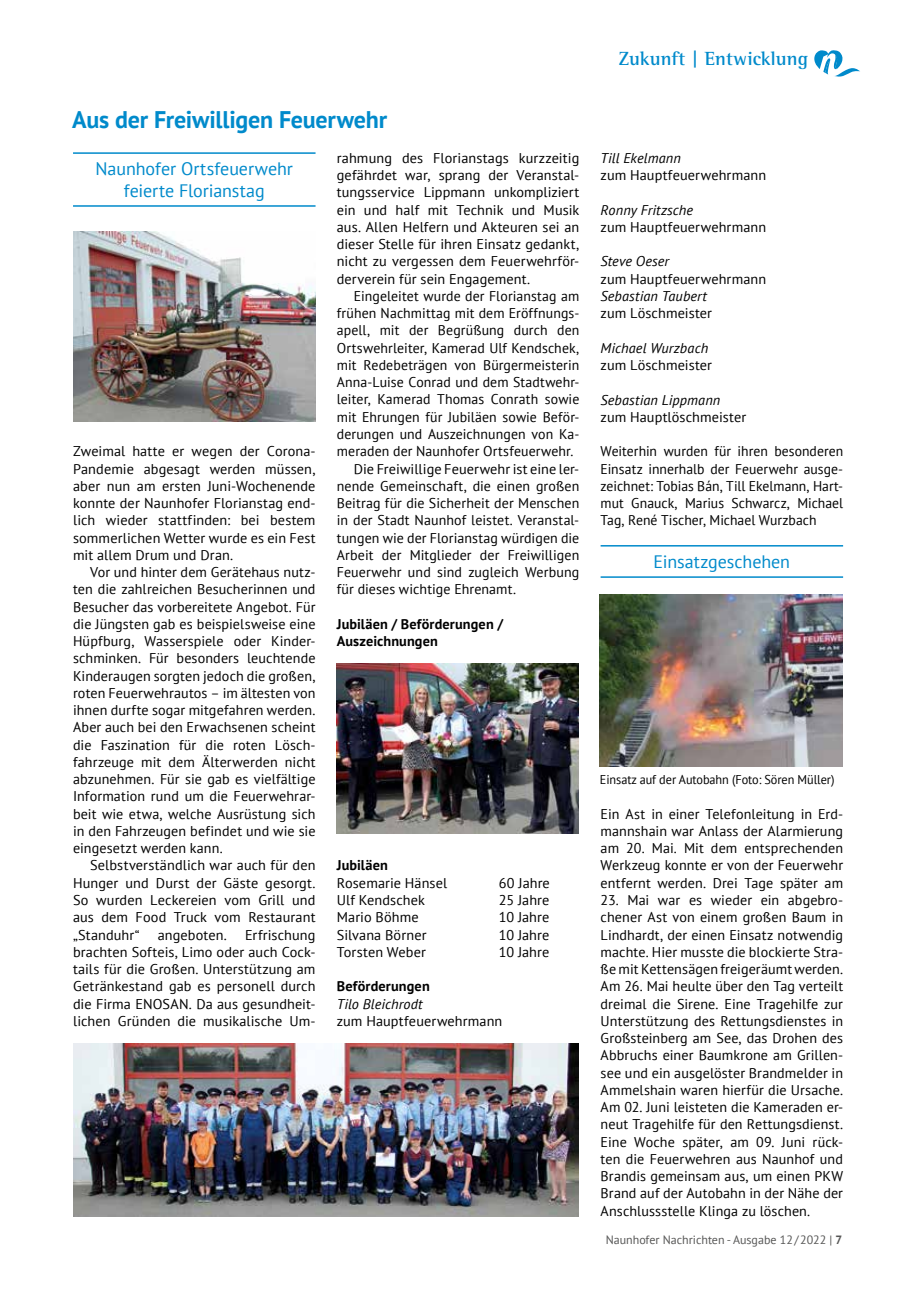
<style>
.page{position:relative;width:919px;height:1289px;background:#fff}
.page>*{position:absolute;margin:0;border:0;box-sizing:border-box;transform-origin:0 0}
.t1{font:700 24px "PT Sans";letter-spacing:-.01em;color:#008acb}
.t2{font:700 19.5px "Rotis Semi Serif Std";letter-spacing:.005em;color:#008acb}
.t3{font:18px/21.6px "PT Sans";letter-spacing:-.005em;color:#008acb;text-align:center}
.t4{font:14.1px/17.2px "PT Sans";letter-spacing:.005em;color:#000;text-align:justify}
.t5{font:italic 14.1px "PT Sans";letter-spacing:.005em;color:#000}
.t6{font:700 14.1px/17.2px "PT Sans";letter-spacing:.01em;color:#000}
.t7{font:12.75px "PT Sans";letter-spacing:-.005em;color:#000;scale:.96 1}
.t8{font:12px "PT Sans";color:#565655}
.s1{font-weight:700}
</style>
<div class="page">
<svg style="left:814px;top:50px;width:46px;height:27px"></svg>
<hr style="left:73px;top:152px;width:242px;height:2px;background:#008acb">
<hr style="left:73px;top:205px;width:242px;height:2px;background:#008acb">
<hr style="left:600px;top:545px;width:243px;height:1px;background:#008acb">
<hr style="left:600px;top:576px;width:243px;height:2px;background:#008acb">
<img style="left:336px;top:663px;width:242px;height:170px">
<img style="left:73px;top:1043px;width:505px;height:173px">
<img style="left:73px;top:232px;width:242px;height:190px">
<img style="left:600px;top:594px;width:242px;height:173px">
<h1 class="t1" style="left:72px;top:104px;width:316px">Aus der Freiwilligen Feuerwehr</h1>
<p class="t3" style="left:96px;top:157px;width:199px">Naunhofer Ortsfeuerwehr feierte Florianstag</p>
<p class="t4" style="left:337px;top:149px;width:244px">rahmung des Florianstags kurzzeitig gefährdet war, sprang der Veranstal&shy;tungsservice Lippmann unkompliziert ein und half mit Technik und Musik aus. Allen Helfern und Akteuren sei an dieser Stelle für ihren Einsatz gedankt, nicht zu vergessen dem Feuerwehrför&shy;derverein für sein Engagement.</p>
<p class="t4" style="left:354px;top:287px;width:227px">Eingeleitet wurde der Florianstag am</p>
<p class="t4" style="left:337px;top:304px;width:244px">frühen Nachmittag mit dem Eröffnungs-</p>
<p class="t4" style="left:337px;top:321px;width:244px">apell, mit der Begrüßung durch den</p>
<p class="t4" style="left:337px;top:339px;width:244px">Ortswehrleiter, Kamerad Ulf Kendschek,</p>
<p class="t4" style="left:337px;top:356px;width:244px">mit Redebeträgen von Bürgermeisterin</p>
<p class="t4" style="left:337px;top:373px;width:244px">Anna-Luise Conrad und dem Stadtwehr-</p>
<p class="t4" style="left:337px;top:390px;width:244px">leiter, Kamerad Thomas Conrath sowie</p>
<p class="t4" style="left:337px;top:408px;width:244px">mit Ehrungen für Jubiläen sowie Beför-</p>
<p class="t4" style="left:337px;top:425px;width:244px">derungen und Auszeichnungen von Ka-</p>
<p class="t4" style="left:337px;top:442px;width:238px">meraden der Naunhofer Ortsfeuerwehr.</p>
<p class="t4" style="left:354px;top:459px;width:227px">Die Freiwillige Feuerwehr ist eine ler-</p>
<p class="t4" style="left:337px;top:477px;width:244px">nende Gemeinschaft, die einen großen</p>
<p class="t4" style="left:337px;top:494px;width:244px">Beitrag für die Sicherheit der Menschen</p>
<p class="t4" style="left:337px;top:511px;width:244px">in der Stadt Naunhof leistet. Veranstal-</p>
<p class="t4" style="left:337px;top:528px;width:244px">tungen wie der Florianstag würdigen die</p>
<p class="t4" style="left:337px;top:546px;width:244px">Arbeit der Mitglieder der Freiwilligen</p>
<p class="t4" style="left:337px;top:563px;width:244px">Feuerwehr und sind zugleich Werbung</p>
<p class="t4" style="left:337px;top:580px;width:181px">für dieses wichtige Ehrenamt.</p>
<p class="t6" style="left:337px;top:615px;width:168px">Jubiläen / Beförderungen /<br>Auszeichnungen</p>
<p class="t4" style="left:73px;top:442px;width:244px">Zweimal hatte er wegen der Corona-Pandemie abgesagt werden müssen, aber nun am ersten Juni-Wochenende konnte der Naunhofer Florianstag end&shy;lich wieder stattfinden: bei bestem sommerlichen Wetter wurde es ein Fest mit allem Drum und Dran.</p>
<p class="t4" style="left:73px;top:563px;width:244px;text-indent:17px">Vor und hinter dem Gerätehaus nutz&shy;ten die zahlreichen Besucherinnen und Besucher das vorbereitete Angebot. Für die Jüngsten gab es beispielsweise eine Hüpfburg, Wasserspiele oder Kinder&shy;schminken. Für besonders leuchtende Kinderaugen sorgten jedoch die großen, roten Feuerwehrautos – im ältesten von ihnen durfte sogar mitgefahren werden.<br>Aber auch bei den Erwachsenen scheint die Faszination für die roten Lösch&shy;fahrzeuge mit dem Älterwerden nicht abzunehmen. Für sie gab es vielfältige Information rund um die Feuerwehrar&shy;beit wie etwa, welche Ausrüstung sich in den Fahrzeugen befindet und wie sie eingesetzt werden kann.</p>
<p class="t4" style="left:73px;top:856px;width:244px;text-indent:17px">Selbstverständlich war auch für den Hunger und Durst der Gäste gesorgt.<br>So wurden Leckereien vom Grill und aus dem Food Truck vom Restaurant „Standuhr“</p>
<p class="t6" style="left:337px;top:856px;width:52px">Jubiläen</p>
<p class="t4" style="left:337px;top:873px;width:112px">Rosemarie Hänsel</p>
<p class="t4" style="left:499px;top:873px;width:52px">60 Jahre</p>
<p class="t4" style="left:337px;top:891px;width:90px">Ulf Kendschek</p>
<p class="t4" style="left:499px;top:891px;width:52px">25 Jahre</p>
<p class="t4" style="left:337px;top:908px;width:83px">Mario Böhme</p>
<p class="t4" style="left:499px;top:908px;width:52px">10 Jahre</p>
<p class="t4" style="left:337px;top:925px;width:91px">Silvana Börner</p>
<p class="t4" style="left:499px;top:925px;width:52px">10 Jahre</p>
<p class="t4" style="left:337px;top:942px;width:91px">Torsten Weber</p>
<p class="t4" style="left:499px;top:942px;width:52px">10 Jahre</p>
<p class="t6" style="left:337px;top:977px;width:94px">Beförderungen</p>
<p class="t5" style="left:337px;top:994px;width:87px">Tilo Bleichrodt</p>
<p class="t4" style="left:337px;top:1011px;width:167px">zum Hauptfeuerwehrmann</p>
<p class="t4" style="left:73px;top:925px;width:244px;text-indent:172px">Erfrischung brachten Softeis, Limo oder auch Cock&shy;tails für die Großen. Unterstützung am Getränkestand gab es personell durch die Firma ENOSAN. Da aus gesundheit&shy;lichen Gründen die musikalische Um-</p>
<p class="t4" style="left:158px;top:925px;width:71px">angeboten.</p>
<h2 class="t2" style="left:618px;top:47px;width:191px">Zukunft | Entwicklung</h2>
<p class="t5" style="left:600px;top:149px;width:82px">Till Ekelmann</p>
<p class="t4" style="left:600px;top:166px;width:167px">zum Hauptfeuerwehrmann</p>
<p class="t5" style="left:600px;top:201px;width:94px">Ronny Fritzsche</p>
<p class="t4" style="left:600px;top:218px;width:167px">zum Hauptfeuerwehrmann</p>
<p class="t5" style="left:600px;top:252px;width:70px">Steve Oeser</p>
<p class="t4" style="left:600px;top:270px;width:167px">zum Hauptfeuerwehrmann</p>
<p class="t5" style="left:600px;top:287px;width:108px">Sebastian Taubert</p>
<p class="t4" style="left:600px;top:304px;width:113px">zum Löschmeister</p>
<p class="t5" style="left:600px;top:339px;width:109px">Michael Wurzbach</p>
<p class="t4" style="left:600px;top:356px;width:113px">zum Löschmeister</p>
<p class="t5" style="left:600px;top:390px;width:121px">Sebastian Lippmann</p>
<p class="t4" style="left:600px;top:408px;width:147px">zum Hauptlöschmeister</p>
<p class="t4" style="left:600px;top:442px;width:244px">Weiterhin wurden für ihren besonderen Einsatz innerhalb der Feuerwehr ausge&shy;zeichnet: Tobias Bán, Till Ekelmann, Hart&shy;mut Gnauck, Marius Schwarcz, Michael Tag, René Tischer, Michael Wurzbach</p>
<p class="t3" style="left:653px;top:550px;width:138px">Einsatzgeschehen</p>
<p class="t7" style="left:600px;top:771px;width:246px">Einsatz auf der Autobahn (Foto: Sören Müller)</p>
<p class="t4" style="left:600px;top:804px;width:244px">Ein Ast in einer Telefonleitung in Erd&shy;mannshain war Anlass der Alarmierung am 20. Mai. Mit dem entsprechenden Werkzeug konnte er von der Feuerwehr entfernt werden. Drei Tage später am</p>
<p class="t4" style="left:600px;top:891px;width:244px">23. Mai war es wieder ein abgebro&shy;chener Ast von einem großen Baum in Lindhardt, der einen Einsatz notwendig machte. Hier musste die blockierte Stra&shy;ße mit Kettensägen freigeräumt werden.<br>Am 26. Mai heulte über den Tag verteilt dreimal die Sirene. Eine Tragehilfe zur Unterstützung des Rettungsdienstes in Großsteinberg am See, das Drohen des Abbruchs einer Baumkrone am Grillen&shy;see und ein ausgelöster Brandmelder in Ammelshain waren hierfür die Ursache.<br>Am 02. Juni leisteten die Kameraden er&shy;neut Tragehilfe für den Rettungsdienst.<br>Eine Woche später, am 09. Juni rück&shy;ten die Feuerwehren aus Naunhof und Brandis gemeinsam aus, um einen PKW Brand auf der Autobahn in der Nähe der Anschlussstelle Klinga zu löschen.</p>
<p class="t8" style="left:605px;top:1231px;width:238px">Naunhofer Nachrichten - Ausgabe 12/2022 | <span class="s1">7</span></p>
</div>
